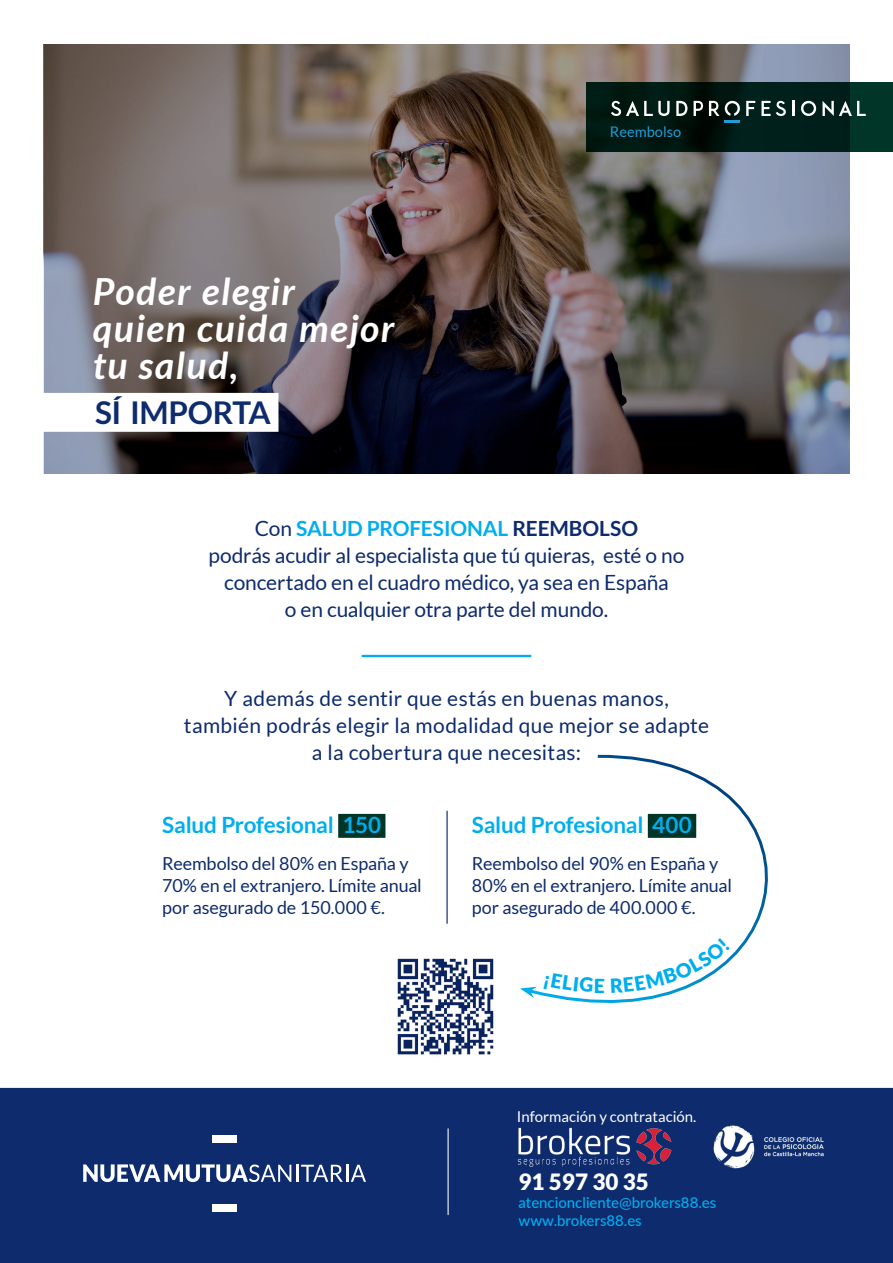
<style>
.page{position:relative;width:893px;height:1263px;background:#fff}
.page>*{position:absolute;margin:0;border:0;box-sizing:border-box;transform-origin:0 0}
.t1{font:italic 700 37.35px/37.3px "Lato";letter-spacing:.04em;color:#fff}
.t2{font:700 31.35px "Lato";letter-spacing:-.015em;color:#0d2b6d}
.t3{font:700 22.5px "Lato";letter-spacing:-.01em;color:#00aeef}
.t4{font:900 22.5px "Lato";color:#fff}
.t5{font:21px/27px "Lato";color:#0d2b6d;text-align:center}
.t6{font:18px/21.6px "Lato";letter-spacing:-.01em;color:#0d2b6d}
.t7{font:500 15px/18px "Lato";color:#00aeef}
.t8{font:15px "Lato";color:#fff}
.t9{font:14.55px "Lato";color:#1f9cd8}
.s1{font-weight:700;color:#00aeef}
.s2{font-weight:700}
</style>
<div class="page">
<img style="left:44px;top:44px;width:805px;height:429px">
<div style="left:41px;top:393px;width:237px;height:39px;background:#fff"></div>
<div style="left:0;top:1088px;width:893px;height:175px;background:#0d2b6d"></div>
<svg style="left:83px;top:1164px;width:208px;height:18px"></svg>
<hr style="left:296px;top:1165px;width:3px;height:17px;background:#fff">
<svg style="left:301px;top:1165px;width:42px;height:17px"></svg>
<hr style="left:346px;top:1165px;width:3px;height:17px;background:#fff">
<svg style="left:351px;top:1165px;width:15px;height:17px"></svg>
<div style="left:212px;top:1135px;width:24px;height:8px;background:#fff"></div>
<div style="left:212px;top:1204px;width:24px;height:8px;background:#fff"></div>
<hr style="left:448px;top:1128px;width:1px;height:87px;background:#fff">
<hr style="left:446px;top:811px;width:2px;height:113px;background:#0d2b6d">
<div style="left:338px;top:814px;width:47px;height:24px;background:#003527"></div>
<hr style="left:362px;top:655px;width:169px;height:2px;background:#00aeef">
<svg style="left:535px;top:754px;width:233px;height:249px"></svg>
<svg style="left:520px;top:987px;width:17px;height:11px"></svg>
<svg style="left:586px;top:82px;width:307px;height:70px;background:#001e17"></svg>
<svg style="left:676px;top:101px;width:11px;height:15px"></svg>
<svg style="left:694px;top:101px;width:9px;height:15px"></svg>
<svg style="left:709px;top:101px;width:10px;height:15px"></svg>
<svg style="left:746px;top:101px;width:9px;height:15px"></svg>
<hr style="left:792px;top:101px;width:3px;height:15px;background:#fff">
<svg style="left:801px;top:101px;width:15px;height:15px"></svg>
<svg style="left:822px;top:101px;width:44px;height:15px"></svg>
<svg style="left:611px;top:101px;width:59px;height:15px"></svg>
<svg style="left:761px;top:101px;width:25px;height:15px"></svg>
<svg style="left:725px;top:101px;width:15px;height:22px"></svg>
<img style="left:512px;top:1127px;width:167px;height:42px">
<img style="left:709px;top:1123px;width:119px;height:47px">
<img style="left:397px;top:958px;width:97px;height:97px">
<svg style="left:543px;top:973px;width:61px;height:20px"></svg>
<svg style="left:611px;top:937px;width:119px;height:56px"></svg>
<h1 class="t1" style="left:93px;top:273px;width:303px">Poder elegir quien cuida mejor tu salud,</h1>
<h2 class="t2" style="left:95px;top:395px;width:177px">SÍ IMPORTA</h2>
<p class="t9" style="left:610px;top:123px;width:73px">Reembolso</p>
<p class="t5" style="left:209px;top:515px;width:477px">Con <span class="s1">SALUD PROFESIONAL</span> <span class="s2">REEMBOLSO<br></span>podrás acudir al especialista que tú quieras, esté o no concertado en el cuadro médico, ya sea en España<br>o en cualquier otra parte del mundo.</p>
<p class="t5" style="left:184px;top:684px;width:527px">Y además de sentir que estás en buenas manos, también podrás elegir la modalidad que mejor se adapte a la cobertura que necesitas:</p>
<p class="t3" style="left:162px;top:812px;width:220px">Salud Profesional 150</p>
<p class="t3" style="left:472px;top:812px;width:221px">Salud Profesional 400</p>
<p class="t6" style="left:162px;top:853px;width:261px">Reembolso del 80% en España y<br>70% en el extranjero. Límite anual por asegurado de 150.000 €.</p>
<p class="t6" style="left:472px;top:853px;width:262px">Reembolso del 90% en España y<br>80% en el extranjero. Límite anual por asegurado de 400.000 €.</p>
<p class="t8" style="left:517px;top:1108px;width:181px">Información y contratación.</p>
<p class="t4" style="left:519px;top:1169px;width:132px">91 597 30 35</p>
<p class="t7" style="left:519px;top:1193px;width:199px">atencioncliente@brokers88.es www.brokers88.es</p>
</div>
